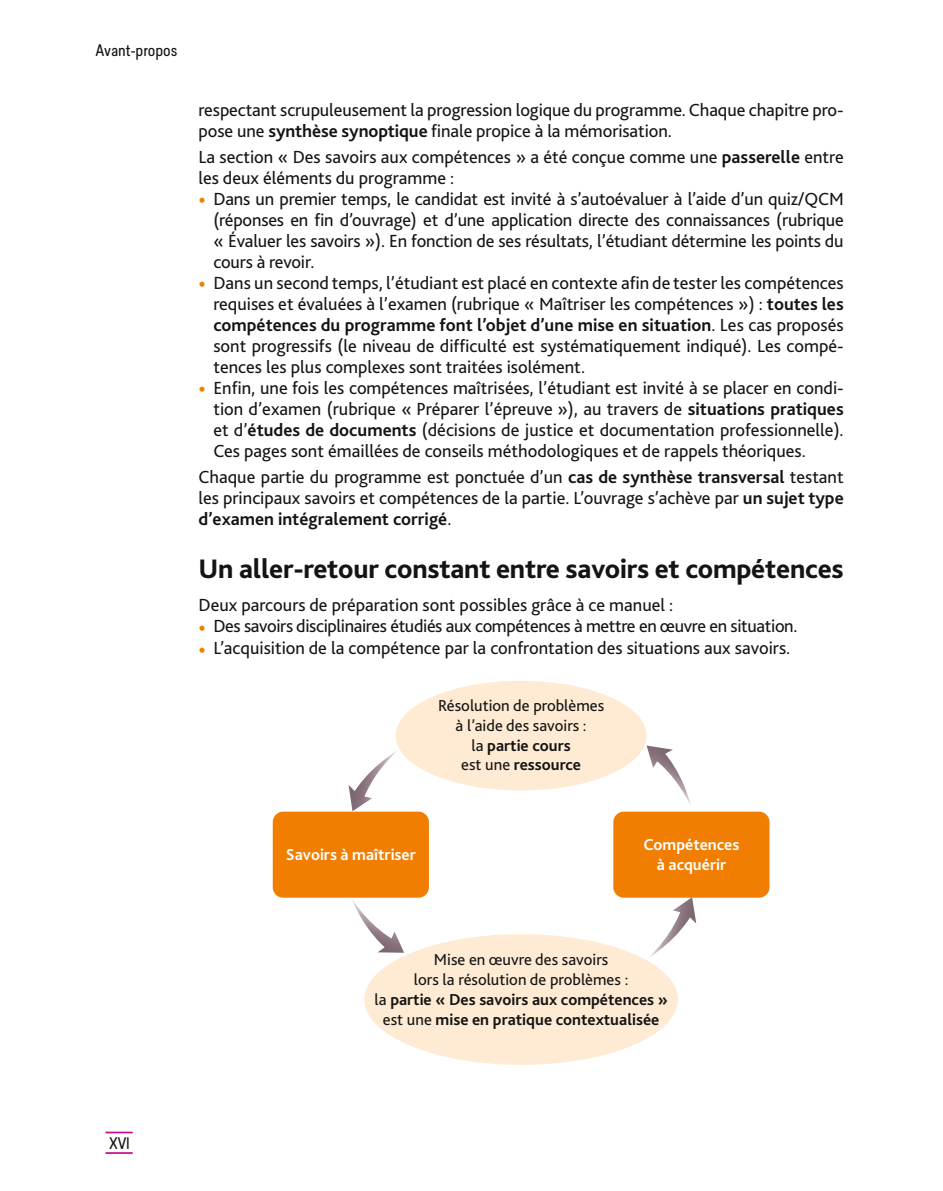
<style>
.page{position:relative;width:943px;height:1191px;background:#fff}
.page>*{position:absolute;margin:0;border:0;box-sizing:border-box;transform-origin:0 0}
.Heading_1{font:800 28px "Bliss 2";letter-spacing:-.01em;color:#131413}
.Texte_courant{font:18.38px/21px "Bliss 2";color:#131413;text-align:justify}
.Texte_courant-2{font:18.38px "Bliss 2";letter-spacing:-.02em;color:#131413}
.t1{font:700 16.62px/19.9px "Bliss 2";color:#131413;text-align:center}
.t2{font:16.62px/19.9px "Bliss 2";color:#131413;text-align:center}
.t3{font:700 16.62px/19.9px "Bliss 2";color:#fefefe;text-align:center}
.TC-malle_avant{font:15.75px "Predige Rounded";color:#131413}
.s1{font-weight:700}
.s2{font-weight:300;font-size:24.5px;color:#f17e00}
.s3{font-weight:400}
</style>
<div class="page">
<svg style="left:105px;top:1152px;width:28px;height:1px"></svg>
<hr style="left:105px;top:1131px;width:28px;height:2px;background:#c61196">
<div style="left:395px;top:681px;width:251px;height:109px;background:#ffead3;border-radius:50%"></div>
<div style="left:364px;top:934px;width:314px;height:130px;background:#ffead3;border-radius:50%"></div>
<div style="left:273px;top:811px;width:156px;height:86px;background:#f17e00;border-radius:10px"></div>
<div style="left:613px;top:811px;width:156px;height:86px;background:#f17e00;border-radius:10px"></div>
<svg style="left:646px;top:897px;width:50px;height:60px"></svg>
<svg style="left:646px;top:745px;width:45px;height:60px"></svg>
<svg style="left:348px;top:751px;width:49px;height:60px"></svg>
<svg style="left:351px;top:897px;width:53px;height:55px"></svg>
<p class="TC-malle_avant" style="left:95px;top:40px;width:83px">Avant-propos</p>
<p class="Texte_courant" style="left:198px;top:99px;width:646px">respectant scrupuleusement la progression logique du programme. Chaque chapitre pro&shy;pose une <span class="s1">synthèse synoptique</span> finale propice à la mémorisation.</p>
<p class="Texte_courant" style="left:198px;top:146px;width:646px">La section « Des savoirs aux compétences » a été conçue comme une <span class="s1">passerelle</span> entre les deux éléments du programme :</p>
<p class="Texte_courant" style="left:213px;top:188px;width:632px;text-indent:-15px"><span class="s2">•</span> Dans un premier temps, le candidat est invité à s’autoévaluer à l’aide d’un quiz/QCM (réponses en fin d’ouvrage) et d’une application directe des connaissances (rubrique « Évaluer les savoirs »). En fonction de ses résultats, l’étudiant détermine les points du cours à revoir.</p>
<p class="Texte_courant" style="left:213px;top:272px;width:632px;text-indent:-15px"><span class="s2">•</span> Dans un second temps, l’étudiant est placé en contexte afin de tester les compétences requises et évaluées à l’examen (rubrique « Maîtriser les compétences ») : <span class="s1">toutes les compétences du programme font l’objet d’une mise en situation</span>. Les cas proposés sont progressifs (le niveau de difficulté est systématiquement indiqué). Les compé&shy;tences les plus complexes sont traitées isolément.</p>
<p class="Texte_courant" style="left:213px;top:377px;width:632px;text-indent:-15px"><span class="s2">•</span> Enfin, une fois les compétences maîtrisées, l’étudiant est invité à se placer en condi&shy;tion d’examen (rubrique « Préparer l’épreuve »), au travers de <span class="s1">situations pratiques </span>et d’<span class="s1">études de documents</span> (décisions de justice et documentation professionnelle).<br>Ces pages sont émaillées de conseils méthodologiques et de rappels théoriques.</p>
<p class="Texte_courant" style="left:198px;top:466px;width:646px">Chaque partie du programme est ponctuée d’un <span class="s1">cas de synthèse transversal</span> testant les principaux savoirs et compétences de la partie. L’ouvrage s’achève par <span class="s1">un sujet type d’examen intégralement corrigé</span>.</p>
<p class="Heading_1" style="left:198px;top:551px;width:646px">Un aller-retour constant entre savoirs et compétences</p>
<p class="Texte_courant" style="left:198px;top:593px;width:476px">Deux parcours de préparation sont possibles grâce à ce manuel :</p>
<p class="Texte_courant-2" style="left:198px;top:615px;width:600px"><span class="s2">•</span> Des savoirs disciplinaires étudiés aux compétences à mettre en œuvre en situation.</p>
<p class="Texte_courant" style="left:198px;top:637px;width:593px"><span class="s2">•</span> L’acquisition de la compétence par la confrontation des situations aux savoirs.</p>
<p class="t2" style="left:438px;top:695px;width:168px">Résolution de problèmes à l’aide des savoirs :<br>la <span class="s1">partie cours<br></span>est une <span class="s1">ressource</span></p>
<p class="t3" style="left:286px;top:843px;width:131px">Savoirs à maîtriser</p>
<p class="t3" style="left:643px;top:833px;width:98px">Compétences à acquérir</p>
<p class="t1" style="left:374px;top:949px;width:294px"><span class="s3">Mise en œuvre des savoirs<br>lors la résolution de problèmes :<br>la</span> partie « Des savoirs aux compétences » <span class="s3">est une</span> mise en pratique contextualisée</p>
<p class="TC-malle_avant" style="left:109px;top:1132px;width:22px">XVI</p>
</div>
